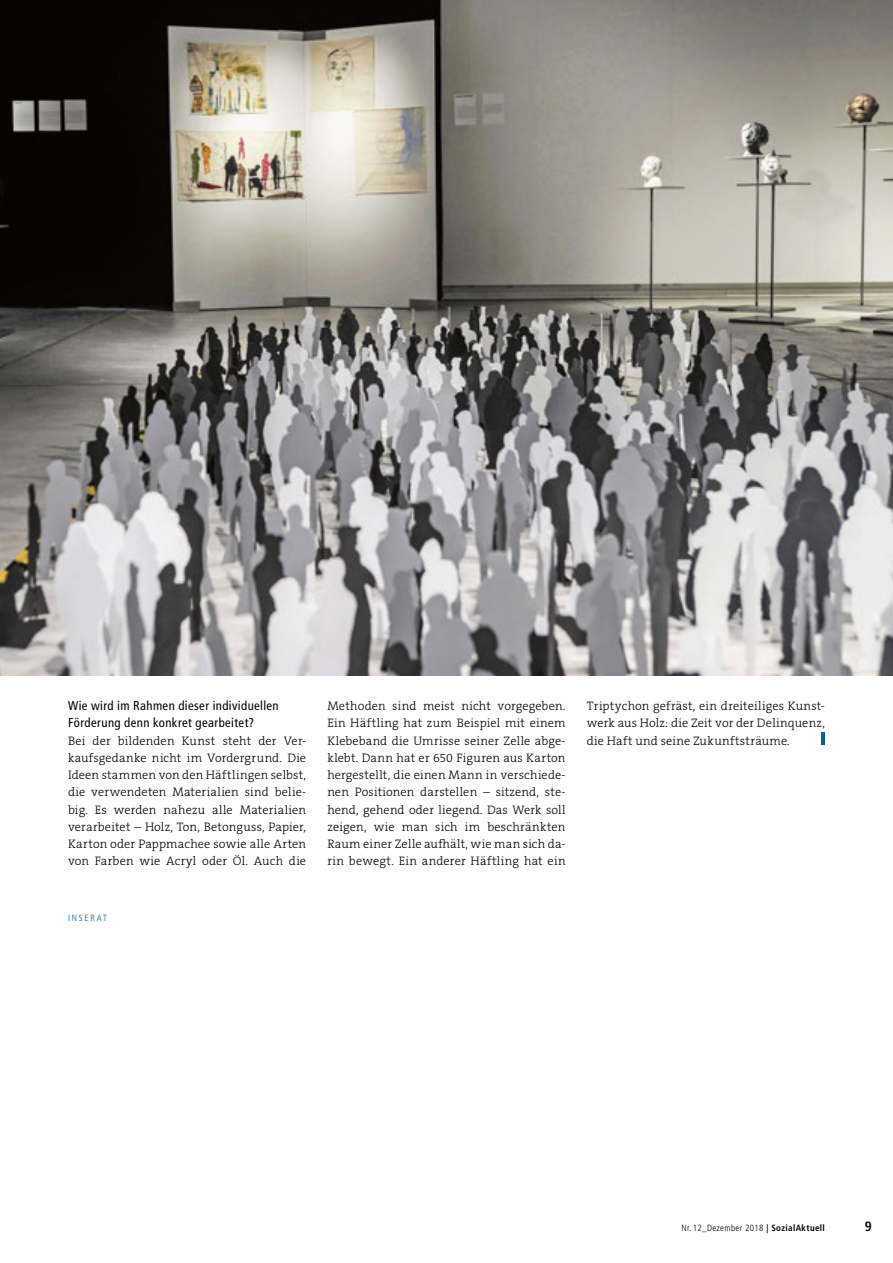
<style>
.page{position:relative;width:893px;height:1263px;background:#fff}
.page>*{position:absolute;margin:0;border:0;box-sizing:border-box;transform-origin:0 0}
.t1{font:700 condensed 13.5px "Frutiger";color:#000}
.t2{font:condensed 12.75px/17.2px "Frutiger";letter-spacing:.03em;color:#000}
.t3{font:300 12.3px/17.2px "The Serif B W3";letter-spacing:.015em;color:#000;text-align:justify}
.t4{font:300 condensed 9px "Frutiger";letter-spacing:.04em;color:#000}
.t5{font:300 condensed 9px "Frutiger";letter-spacing:.2em;color:#006490}
.s1{font-weight:700}
</style>
<div class="page">
<svg style="left:822px;top:732px;width:3px;height:13px"></svg>
<img style="left:0;top:0;width:893px;height:676px">
<p class="t2" style="left:68px;top:697px;width:212px">Wie wird im Rahmen dieser individuellen<br>Förderung denn konkret gearbeitet?</p>
<p class="t3" style="left:68px;top:732px;width:240px">Bei der bildenden Kunst steht der Ver&shy;kaufsgedanke nicht im Vordergrund. Die Ideen stammen von den Häftlingen selbst, die verwendeten Materialien sind belie&shy;big. Es werden nahezu alle Materialien verarbeitet – Holz, Ton, Betonguss, Papier, Karton oder Pappmachee sowie alle Arten von Farben wie Acryl oder Öl. Auch die</p>
<p class="t5" style="left:68px;top:913px;width:40px">INSERAT</p>
<p class="t3" style="left:327px;top:697px;width:240px">Methoden sind meist nicht vorgegeben.<br>Ein Häftling hat zum Beispiel mit einem Klebeband die Umrisse seiner Zelle abge&shy;klebt. Dann hat er 650 Figuren aus Karton hergestellt, die einen Mann in verschiede&shy;nen Positionen darstellen – sitzend, ste&shy;hend, gehend oder liegend. Das Werk soll zeigen, wie man sich im beschränkten Raum einer Zelle aufhält, wie man sich da&shy;rin bewegt. Ein anderer Häftling hat ein</p>
<p class="t3" style="left:587px;top:697px;width:240px">Triptychon gefräst, ein dreiteiliges Kunst&shy;werk aus Holz: die Zeit vor der Delinquenz, die Haft und seine Zukunftsträume.</p>
<p class="t4" style="left:681px;top:1222px;width:145px">Nr. 12_Dezember 2018 <span class="s1">| SozialAktuell</span></p>
<p class="t1" style="left:865px;top:1218px;width:9px">9</p>
</div>
